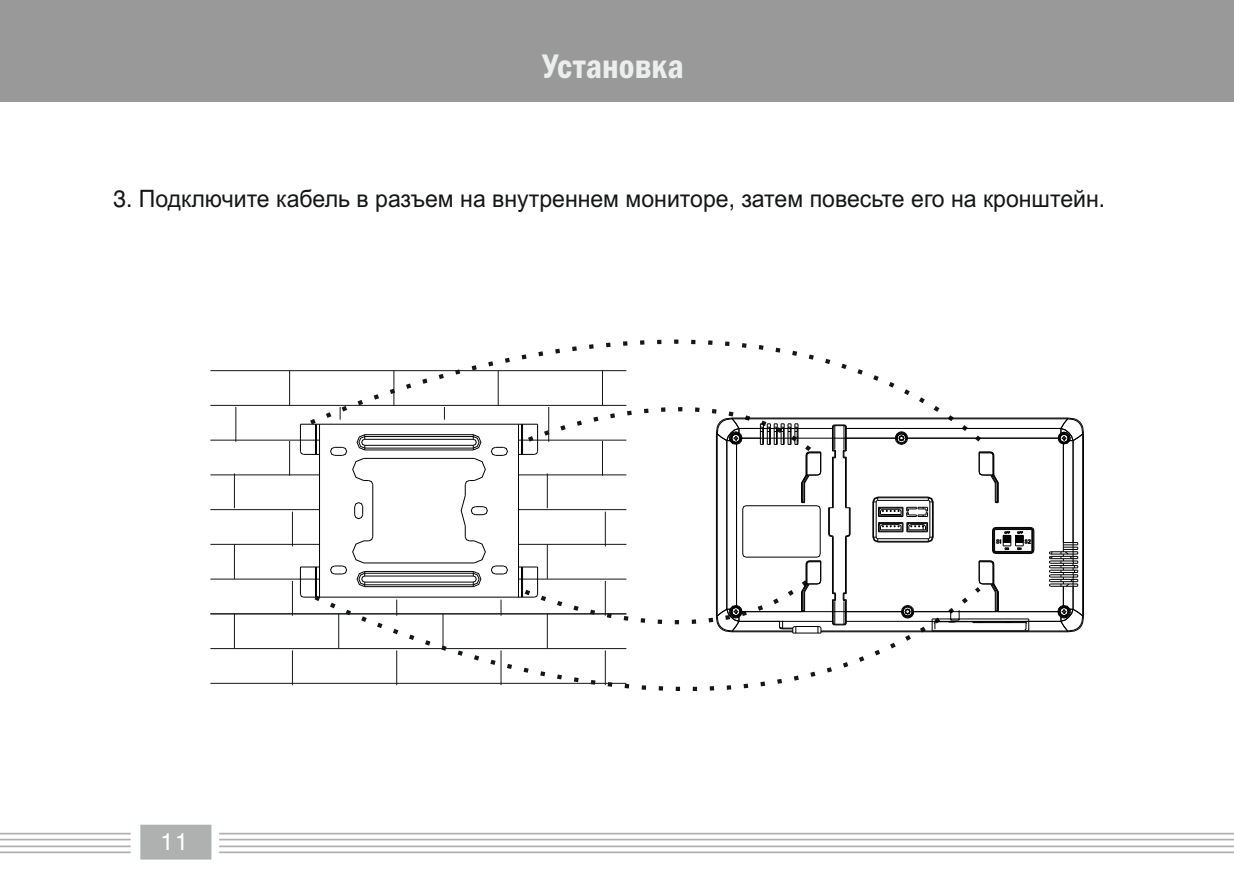
<style>
.page{position:relative;width:1234px;height:893px;background:#fff}
.page>*{position:absolute;margin:0;border:0;box-sizing:border-box;transform-origin:0 0}
.t1{font:600 condensed 35.4px "Franklin Gothic";color:#eceded}
.t2{font:24px "Arial";color:#151616;scale:.96 1}
.t3{font:24px "Swiss 721 BT";color:#fff}
.s1{font-family:"Swiss 721 BT"}
</style>
<div class="page">
<div style="left:0;top:0;width:1233px;height:102px;background:#999"></div>
<hr style="left:210px;top:370px;width:416px;height:1px;background:#151616">
<hr style="left:210px;top:405px;width:416px;height:1px;background:#151616">
<hr style="left:210px;top:440px;width:416px;height:1px;background:#151616">
<hr style="left:210px;top:474px;width:416px;height:1px;background:#151616">
<hr style="left:210px;top:509px;width:416px;height:1px;background:#151616">
<hr style="left:210px;top:544px;width:416px;height:1px;background:#151616">
<hr style="left:210px;top:579px;width:416px;height:1px;background:#151616">
<hr style="left:210px;top:648px;width:416px;height:1px;background:#151616">
<hr style="left:210px;top:613px;width:416px;height:1px;background:#151616">
<hr style="left:210px;top:683px;width:416px;height:1px;background:#151616">
<hr style="left:289px;top:371px;width:1px;height:34px;background:#151616">
<hr style="left:235px;top:407px;width:1px;height:35px;background:#151616">
<hr style="left:289px;top:441px;width:1px;height:35px;background:#151616">
<hr style="left:234px;top:473px;width:1px;height:35px;background:#151616">
<hr style="left:292px;top:512px;width:1px;height:34px;background:#151616">
<hr style="left:234px;top:544px;width:1px;height:35px;background:#151616">
<hr style="left:234px;top:614px;width:1px;height:34px;background:#151616">
<hr style="left:292px;top:581px;width:1px;height:35px;background:#151616">
<hr style="left:292px;top:650px;width:1px;height:35px;background:#151616">
<svg style="left:311px;top:587px;width:673px;height:105px"></svg>
<svg style="left:488px;top:339px;width:505px;height:113px"></svg>
<hr style="left:820px;top:631px;width:247px;height:1px;background:#000">
<hr style="left:820px;top:630px;width:247px;height:1px;background:#000">
<hr style="left:972px;top:622px;width:53px;height:1px;background:#000">
<hr style="left:846px;top:621px;width:214px;height:1px;background:#000">
<hr style="left:931px;top:618px;width:97px;height:1px;background:#000">
<hr style="left:877px;top:541px;width:51px;height:2px;background:#000">
<hr style="left:906px;top:438px;width:152px;height:1px;background:#000">
<hr style="left:846px;top:428px;width:214px;height:1px;background:#000">
<hr style="left:731px;top:417px;width:336px;height:2px;background:#000">
<hr style="left:1062px;top:444px;width:1px;height:108px;background:#000">
<hr style="left:1072px;top:441px;width:1px;height:120px;background:#000">
<hr style="left:1081px;top:434px;width:1px;height:182px;background:#000">
<hr style="left:1082px;top:433px;width:1px;height:184px;background:#000">
<svg style="left:931px;top:619px;width:5px;height:12px"></svg>
<svg style="left:872px;top:497px;width:61px;height:45px"></svg>
<hr style="left:845px;top:611px;width:57px;height:1px;background:#000">
<hr style="left:845px;top:438px;width:50px;height:1px;background:#000">
<svg style="left:948px;top:610px;width:11px;height:13px"></svg>
<svg style="left:1024px;top:619px;width:4px;height:12px"></svg>
<svg style="left:894px;top:432px;width:13px;height:13px"></svg>
<svg style="left:1048px;top:542px;width:35px;height:90px"></svg>
<svg style="left:901px;top:605px;width:12px;height:13px"></svg>
<hr style="left:913px;top:611px;width:82px;height:1px;background:#000">
<hr style="left:997px;top:611px;width:60px;height:1px;background:#000">
<svg style="left:1057px;top:418px;width:26px;height:26px"></svg>
<svg style="left:992px;top:527px;width:42px;height:27px"></svg>
<svg style="left:978px;top:452px;width:20px;height:51px"></svg>
<svg style="left:978px;top:560px;width:21px;height:52px"></svg>
<svg style="left:300px;top:363px;width:550px;height:306px"></svg>
<hr style="left:0;top:833px;width:1233px;height:1px;background:#afb0b0">
<hr style="left:0;top:839px;width:1233px;height:1px;background:#afb0b0">
<hr style="left:0;top:845px;width:1233px;height:2px;background:#afb0b0">
<hr style="left:0;top:851px;width:1233px;height:2px;background:#afb0b0">
<svg style="left:130px;top:824px;width:90px;height:36px"></svg>
<h1 class="t1" style="left:542px;top:54px;width:143px">Установка</h1>
<p class="t2" style="left:113px;top:189px;width:1034px"><span class="s1">3.</span> Подключите кабель в разъем на внутреннем мониторе<span class="s1">,</span> затем повесьте его на кронштейн<span class="s1">.</span></p>
<p class="t3" style="left:135px;top:832px;width:55px">1 11</p>
</div>
